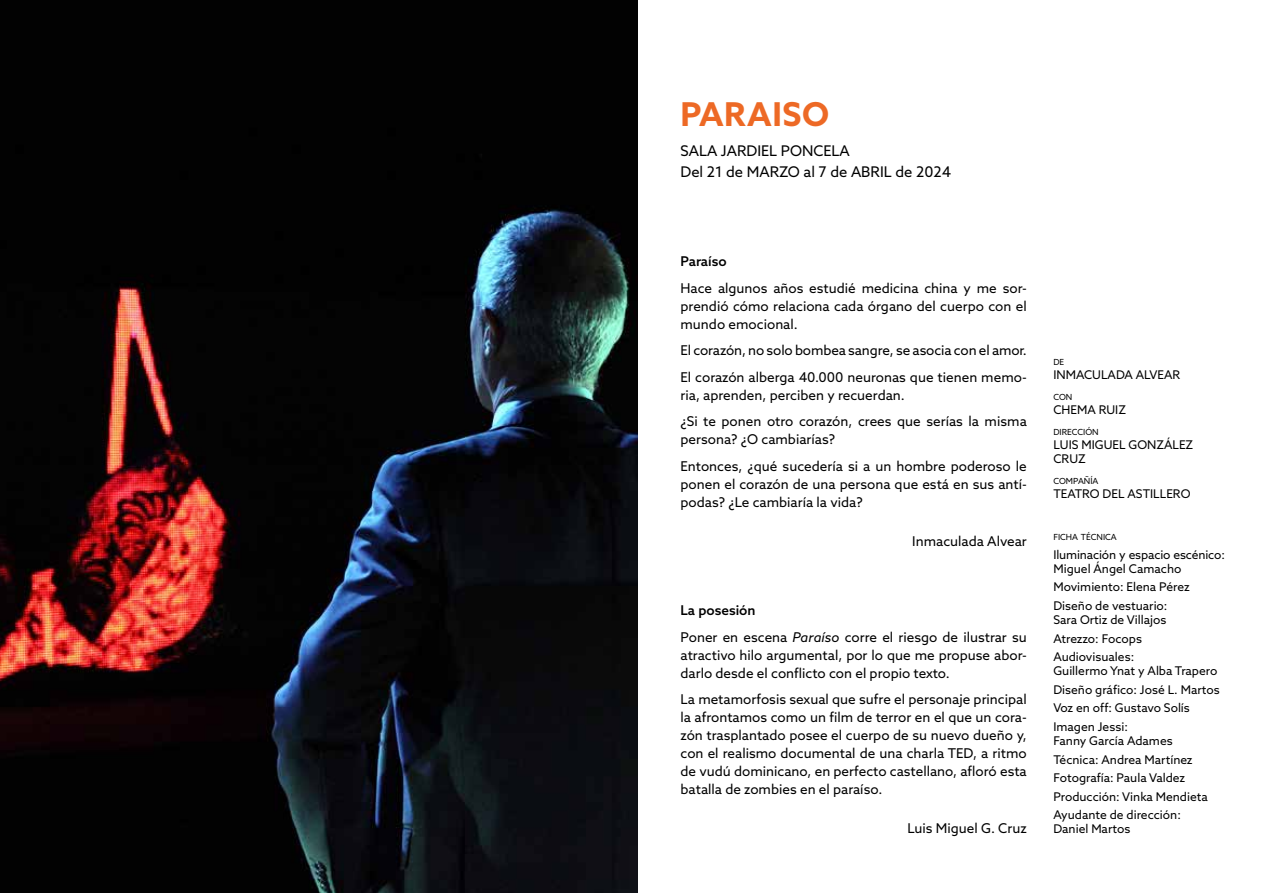
<style>
.page{position:relative;width:1276px;height:893px;background:#fff}
.page>*{position:absolute;margin:0;border:0;box-sizing:border-box;transform-origin:0 0}
.t1{font:700 32.85px "Azo Sans";letter-spacing:.02em;color:#ed6925}
.t2{font:14.7px/21.5px "Azo Sans";color:#000}
.t3{font:13.5px/18px "Azo Sans";color:#000}
.t4{font:500 13.5px "Azo Sans";color:#000}
.t5{font:12px/18.5px "Azo Sans";color:#000}
.t6{font:8.4px "Azo Sans";color:#000}
.s1{font-weight:500}
.s2{font-style:italic}
</style>
<div class="page">
<img style="left:0;top:0;width:638px;height:893px">
<h1 class="t1" style="left:680px;top:92px;width:150px">PARAISO</h1>
<p class="t2" style="left:680px;top:140px;width:272px">SALA JARDIEL PONCELA<br>Del 21 de MARZO al 7 de ABRIL de 2024</p>
<p class="t4" style="left:680px;top:253px;width:48px">Paraíso</p>
<p class="t3" style="left:680px;top:279px;width:348px;text-align:justify">Hace algunos años estudié medicina china y me sor&shy;prendió cómo relaciona cada órgano del cuerpo con el mundo emocional.</p>
<p class="t3" style="left:680px;top:337px;width:348px;line-height:26.5px">El corazón, no solo bombea sangre, se asocia con el amor.<br>El corazón alberga 40.000 neuronas que tienen memo-</p>
<p class="t3" style="left:680px;top:382px;width:348px;line-height:26.5px">ria, aprenden, perciben y recuerdan.<br>¿Si te ponen otro corazón, crees que serías la misma</p>
<p class="t3" style="left:680px;top:426px;width:348px;line-height:26.5px">persona? ¿O cambiarías?<br>Entonces, ¿qué sucedería si a un hombre poderoso le</p>
<p class="t3" style="left:680px;top:475px;width:348px">ponen el corazón de una persona que está en sus antí&shy;podas? ¿Le cambiaría la vida?</p>
<p class="t3" style="left:912px;top:532px;width:116px">Inmaculada Alvear</p>
<p class="t3" style="left:680px;top:597px;width:348px;line-height:26.5px"><span class="s1">La posesión<br></span>Poner en escena <span class="s2">Paraíso</span> corre el riesgo de ilustrar su</p>
<p class="t3" style="left:680px;top:646px;width:348px">atractivo hilo argumental, por lo que me propuse abor&shy;darlo desde el conflicto con el propio texto.</p>
<p class="t3" style="left:680px;top:690px;width:348px;text-align:justify">La metamorfosis sexual que sufre el personaje principal la afrontamos como un film de terror en el que un cora&shy;zón trasplantado posee el cuerpo de su nuevo dueño y, con el realismo documental de una charla TED, a ritmo de vudú dominicano, en perfecto castellano, afloró esta batalla de zombies en el paraíso.</p>
<p class="t3" style="left:907px;top:819px;width:121px">Luis Miguel G. Cruz</p>
<p class="t6" style="left:1053px;top:357px;width:12px">DE</p>
<p class="t5" style="left:1053px;top:366px;width:128px">INMACULADA ALVEAR</p>
<p class="t6" style="left:1053px;top:391px;width:8px">CON</p>
<p class="t5" style="left:1053px;top:401px;width:74px">CHEMA RUIZ</p>
<p class="t6" style="left:1053px;top:426px;width:45px">DI RECCIÓN</p>
<p class="t5" style="left:1053px;top:438px;width:141px;line-height:14.2px">LUIS MIGUEL GONZÁLEZ<br>CRUZ</p>
<p class="t6" style="left:1053px;top:475px;width:47px">COMPAÑÍA</p>
<p class="t5" style="left:1053px;top:485px;width:139px">TEATRO DEL ASTILLERO</p>
<p class="t6" style="left:1053px;top:532px;width:44px">FICHA TÉCNIC</p>
<p class="t6" style="left:1111px;top:532px;width:7px">A</p>
<p class="t5" style="left:1053px;top:547px;width:173px;line-height:14.2px">Iluminación y espacio escénico:<br>Miguel Ángel Camacho</p>
<p class="t5" style="left:1053px;top:578px;width:138px">Movimiento: Elena Pérez<br>Diseño de vestuario:</p>
<p class="t5" style="left:1053px;top:610px;width:115px">Sara Ortiz de Villajos<br>Atrezzo: Focops<br>Audiovisuales:</p>
<p class="t5" style="left:1053px;top:662px;width:168px">Guillermo Ynat y Alba Trapero<br>Diseño gráfico: José L. Martos<br>Voz en off: Gustavo Solís<br>Imagen Jessi:</p>
<p class="t5" style="left:1053px;top:731px;width:156px">Fanny García Adames<br>Técnica: Andrea Martínez<br>Fotografía: Paula Valdez<br>Producción: Vinka Mendieta<br>Ayudante de dirección:</p>
<p class="t5" style="left:1053px;top:820px;width:78px">Daniel Martos</p>
</div>
